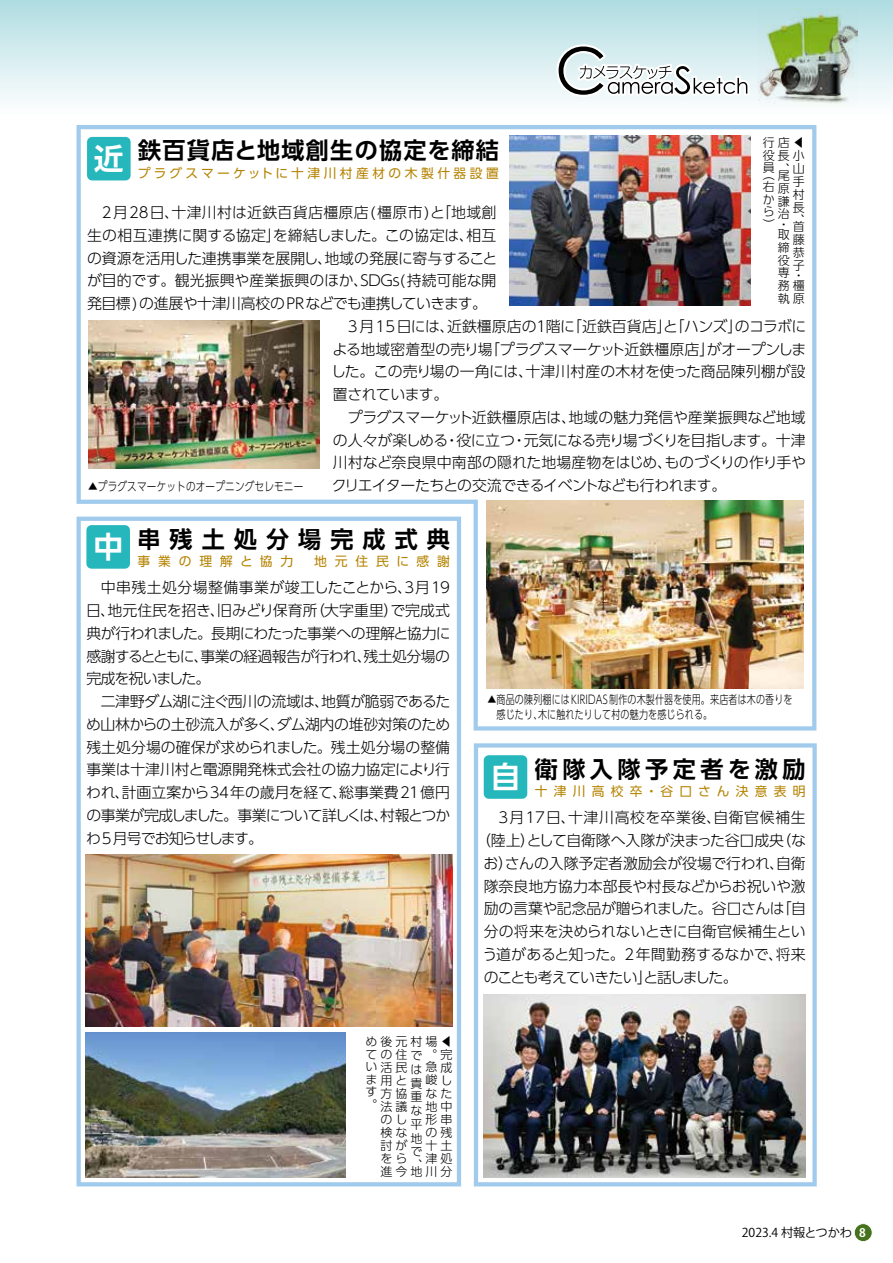
<style>
.page{position:relative;width:893px;height:1263px;background:#fff}
.page>*{position:absolute;margin:0;border:0;box-sizing:border-box;transform-origin:0 0}
.t1{font:700 23.1px "UD Shin Go Pro De";letter-spacing:.055em;color:#000}
.t2{font:700 23.1px "UD Shin Go Pro De";letter-spacing:.19em;color:#000}
.t3{font:700 23.1px "UD Shin Go Pro De";letter-spacing:.395em;color:#000}
.t4{font:300 14.85px/22.8px "UD Shin Go Pro";letter-spacing:-.02em;color:#000}
.t5{font:300 14.85px/22.8px "UD Shin Go Pro";letter-spacing:-.04em;color:#000}
.t6{font:300 14.85px/22.8px "UD Shin Go Pro";color:#000}
.t7{font:300 14.85px "UD Shin Go Pro";letter-spacing:.005em;color:#000}
.t8{font:300 14.85px/22.8px "UD Shin Go Pro";letter-spacing:-.045em;color:#000}
.t9{font:300 14.85px/22.8px "UD Shin Go Pro";letter-spacing:.03em;color:#000;text-align:right}
.t10{font:300 14.85px/22.8px "UD Shin Go Pro";letter-spacing:-.06em;color:#000}
.t11{font:300 14.85px "UD Shin Go Pro";letter-spacing:.025em;color:#000}
.t12{font:300 14.85px "UD Shin Go Pro";letter-spacing:-.07em;color:#000}
.t13{font:300 14.85px "UD Shin Go Pro";letter-spacing:.01em;color:#000}
.t14{font:300 14.85px "UD Shin Go Pro";letter-spacing:.045em;color:#000}
.t15{font:300 14.85px "UD Shin Go Pro";letter-spacing:.05em;color:#000}
.t16{font:12.75px "UD Shin Go Pro";letter-spacing:.275em;color:#b58300}
.t17{font:12.75px "UD Shin Go Pro";letter-spacing:.62em;color:#b58300}
.t18{font:12.15px "Koz Go Pro";color:#000}
.t19{font:300 12px/12.9px "UD Shin Go Pro";letter-spacing:.02em;color:#000}
.t20{font:300 12px/15px "UD Shin Go Pro";letter-spacing:.02em;color:#000;scale:.75 1}
.t21{font:300 12px "UD Shin Go Pro";letter-spacing:.02em;color:#000;scale:.8 1}
.t22{font:700 11.7px "Koz Go Pro";color:#fff}
.s1{font-size:29.7px;color:#fff}
</style>
<div class="page">
<div style="left:0;top:0;width:893px;height:118px;background:linear-gradient(to bottom,#b0dce1,#fff)"></div>
<img style="left:758px;top:8px;width:99px;height:99px">
<svg style="left:554px;top:42px;width:199px;height:58px"></svg>
<svg style="left:854px;top:1223px;width:19px;height:19px"></svg>
<svg style="left:474px;top:743px;width:343px;height:443px"></svg>
<img style="left:77px;top:125px;width:739px;height:605px">
<img style="left:77px;top:517px;width:384px;height:669px">
<h1 class="t1" style="left:94px;top:132px;width:406px"><span class="s1">近</span> 鉄百貨店と地域創生の協定を締結</h1>
<p class="t16" style="left:138px;top:163px;width:362px">プラグスマーケットに十津川村産材の木製什器設置</p>
<p class="t11" style="left:172px;top:200px;width:326px">十津川村は近鉄百貨店橿原店(橿原市 「と) 地域創</p>
<p class="t4" style="left:102px;top:200px;width:78px">2月28日、</p>
<p class="t6" style="left:87px;top:223px;width:412px">生の相互連携に関する協定」<br>の資源を活用した連携事業を展開し地域の発展に寄与すること</p>
<p class="t4" style="left:273px;top:223px;width:202px">を締結しました。この協定は、</p>
<p class="t4" style="left:466px;top:223px;width:32px">相互</p>
<p class="t4" style="left:317px;top:246px;width:16px">、</p>
<p class="t4" style="left:87px;top:269px;width:401px">が目的です。観光振興や産業振興のほか、<br>発目標)の進展や十津川高校のPRなどでも連携していきます。</p>
<p class="t6" style="left:360px;top:269px;width:138px">SDGs(持続可能な開</p>
<p class="t19" style="left:763px;top:136px;width:43px">行店◀役長小員、山</p>
<p class="t19" style="left:763px;top:168px;width:28px">（尾</p>
<p class="t19" style="left:793px;top:174px;width:13px;text-align:justify">手村長</p>
<p class="t19" style="left:763px;top:181px;width:28px;line-height:12.1px">右原か<br>ら</p>
<p class="t19" style="left:778px;top:194px;width:13px">謙治</p>
<p class="t19" style="left:793px;top:213px;width:13px">、</p>
<p class="t19" style="left:763px;top:217px;width:23px">( ・</p>
<p class="t19" style="left:793px;top:220px;width:13px;text-align:justify">首藤恭子</p>
<p class="t19" style="left:778px;top:227px;width:28px">取<br>締<br>役<br>専<br>務橿執原</p>
<p class="t19" style="left:793px;top:269px;width:8px">・</p>
<p class="t7" style="left:567px;top:314px;width:177px">「近鉄百貨店 「と」 ハンズ」</p>
<p class="t4" style="left:735px;top:314px;width:73px">のコラボに</p>
<p class="t4" style="left:447px;top:314px;width:91px">近鉄橿原店の</p>
<p class="t4" style="left:546px;top:314px;width:31px">階に</p>
<p class="t15" style="left:333px;top:314px;width:123px">　3月15日には、</p>
<p class="t4" style="left:534px;top:314px;width:16px">１</p>
<p class="t4" style="left:485px;top:337px;width:231px">「プラグスマーケット近鉄橿原店」</p>
<p class="t4" style="left:707px;top:337px;width:101px">がオープンしま</p>
<p class="t13" style="left:332px;top:337px;width:162px">よる地域密着型の売り場</p>
<p class="t7" style="left:525px;top:360px;width:282px">十津川村産の木材を使った商品陳列棚が設</p>
<p class="t4" style="left:331px;top:360px;width:203px">した。この売り場の一角には、置されています。</p>
<p class="t21" style="left:88px;top:477px;width:271px">▲プラグスマーケットのオープニングセレモニー</p>
<p class="t5" style="left:524px;top:405px;width:284px;text-indent:-191px">　プラグスマーケット近鉄橿原店は、<br>元気になる売り場づくりを目指します。十津</p>
<p class="t7" style="left:569px;top:405px;width:239px">地域の魅力発信や産業振興など地域</p>
<p class="t4" style="left:333px;top:428px;width:117px">の人々が楽しめる</p>
<p class="t4" style="left:456px;top:428px;width:60px">役に立つ</p>
<p class="t4" style="left:444px;top:428px;width:16px">・</p>
<p class="t4" style="left:512px;top:428px;width:16px">・</p>
<p class="t12" style="left:664px;top:451px;width:143px">ものづくりの作り手や</p>
<p class="t4" style="left:332px;top:451px;width:396px">川村など奈良県中南部の隠れた地場産物をはじめ、<br>クリエイターたちとの交流できるイベントなども行われます。</p>
<h1 class="t3" style="left:93px;top:520px;width:358px"><span class="s1">中</span> 串残土処分場完成式典</h1>
<p class="t17" style="left:314px;top:551px;width:137px">地元住民に感謝</p>
<p class="t17" style="left:137px;top:551px;width:157px">事業の理解と協力</p>
<p class="t9" style="left:86px;top:576px;width:365px">　中串残土処分場整備事業が竣工したことから 3、月19（大字重里で完成式</p>
<p class="t7" style="left:86px;top:598px;width:233px">日地元住民を招き旧みどり保育所</p>
<p class="t4" style="left:210px;top:598px;width:16px">、</p>
<p class="t4" style="left:384px;top:598px;width:16px">）</p>
<p class="t5" style="left:86px;top:598px;width:366px;text-indent:14px">、<br>典が行われました。長期にわたった事業への理解と協力に感謝するとともに事業の経過報告が行われ残土処分場の</p>
<p class="t4" style="left:357px;top:644px;width:16px">、</p>
<p class="t5" style="left:86px;top:644px;width:365px;text-indent:107px">、<br>完成を祝いました。<br>　二津野ダム湖に注ぐ西川の流域は地質が脆弱であるた</p>
<p class="t4" style="left:86px;top:689px;width:366px;text-indent:228px">、<br>め山林からの土砂流入が多くダム湖内の堆砂対策のため</p>
<p class="t4" style="left:86px;top:712px;width:365px;text-indent:184px">、<br>残土処分場の確保が求められました。残土処分場の整備事業は十津川村と電源開発株式会社の協力協定により行われ計画立案から34年の歳月を経て総事業費21億円</p>
<p class="t10" style="left:86px;top:780px;width:365px;text-indent:28px">、<br>の事業が完成しました。事業について詳しくは村報とつか</p>
<p class="t4" style="left:373px;top:803px;width:16px">、</p>
<p class="t12" style="left:86px;top:826px;width:178px">わ5月号でお知らせします。</p>
<p class="t4" style="left:332px;top:780px;width:16px">、</p>
<p class="t20" style="left:487px;top:691px;width:408px">▲商品の陳列棚にはKIRIDAS制作の木製什器を使用。来店者は木の香りを　感じたり木に触れたりして村の魅力を感じられる。</p>
<p class="t20" style="left:533px;top:706px;width:13px">、</p>
<h1 class="t2" style="left:491px;top:750px;width:316px"><span class="s1">自</span> 衛隊入隊予定者を激励</h1>
<p class="t16" style="left:592px;top:781px;width:14px">高</p>
<p class="t16" style="left:573px;top:781px;width:14px">川</p>
<p class="t16" style="left:630px;top:781px;width:45px">卒・谷</p>
<p class="t16" style="left:554px;top:781px;width:14px">津</p>
<p class="t16" style="left:611px;top:781px;width:14px">校</p>
<p class="t16" style="left:736px;top:781px;width:14px">決</p>
<p class="t16" style="left:535px;top:781px;width:14px">十</p>
<p class="t16" style="left:755px;top:781px;width:14px">意</p>
<p class="t16" style="left:774px;top:781px;width:14px">表</p>
<p class="t16" style="left:793px;top:781px;width:14px">明</p>
<p class="t16" style="left:717px;top:781px;width:14px">ん</p>
<p class="t16" style="left:698px;top:781px;width:14px">さ</p>
<p class="t16" style="left:679px;top:781px;width:14px">口</p>
<p class="t4" style="left:713px;top:806px;width:94px">自衛官候補生</p>
<p class="t14" style="left:568px;top:806px;width:154px">十津川高校を卒業後、</p>
<p class="t4" style="left:484px;top:806px;width:93px">　3月17日、</p>
<p class="t4" style="left:476px;top:829px;width:309px">（陸上として自衛隊へ入隊が決まった谷口成央</p>
<p class="t4" style="left:484px;top:829px;width:324px;text-indent:37px">）<br>おさんの入隊予定者激励会が役場で行われ自衛</p>
<p class="t4" style="left:769px;top:851px;width:16px">、</p>
<p class="t4" style="left:776px;top:829px;width:31px">（な</p>
<p class="t4" style="left:498px;top:851px;width:16px">）</p>
<p class="t6" style="left:484px;top:874px;width:323px">隊奈良地方協力本部長や村長などからお祝いや激</p>
<p class="t4" style="left:777px;top:897px;width:31px">「自</p>
<p class="t4" style="left:484px;top:897px;width:302px">励の言葉や記念品が贈られました。谷口さんは</p>
<p class="t4" style="left:484px;top:920px;width:323px">分の将来を決められないときに自衛官候補生とい</p>
<p class="t4" style="left:776px;top:942px;width:32px">将来</p>
<p class="t8" style="left:482px;top:942px;width:302px">う道があると知った。2年間勤務するなかで、のことも考えていきたいと話しました。</p>
<p class="t4" style="left:637px;top:965px;width:16px">」</p>
<p class="t19" style="left:366px;top:1035px;width:88px">め後元村場◀ての住で。完い活民</p>
<p class="t19" style="left:366px;top:1073px;width:12px;line-height:12.5px">ます</p>
<p class="t19" style="left:381px;top:1074px;width:73px">用と<br>方協<br>法議<br>のし<br>検な<br>討が<br>をら<br>進今地川分</p>
<p class="t19" style="left:411px;top:1062px;width:13px;line-height:13.8px;text-align:justify">は貴重な平地で</p>
<p class="t19" style="left:426px;top:1060px;width:28px;text-align:justify">急成峻しなた地中形串の残十土津処</p>
<p class="t19" style="left:366px;top:1097px;width:13px">。</p>
<p class="t19" style="left:411px;top:1157px;width:13px">、</p>
<p class="t18" style="left:742px;top:1225px;width:112px">2023.4 村報とつかわ</p>
<p class="t22" style="left:859px;top:1225px;width:8px">8</p>
</div>
